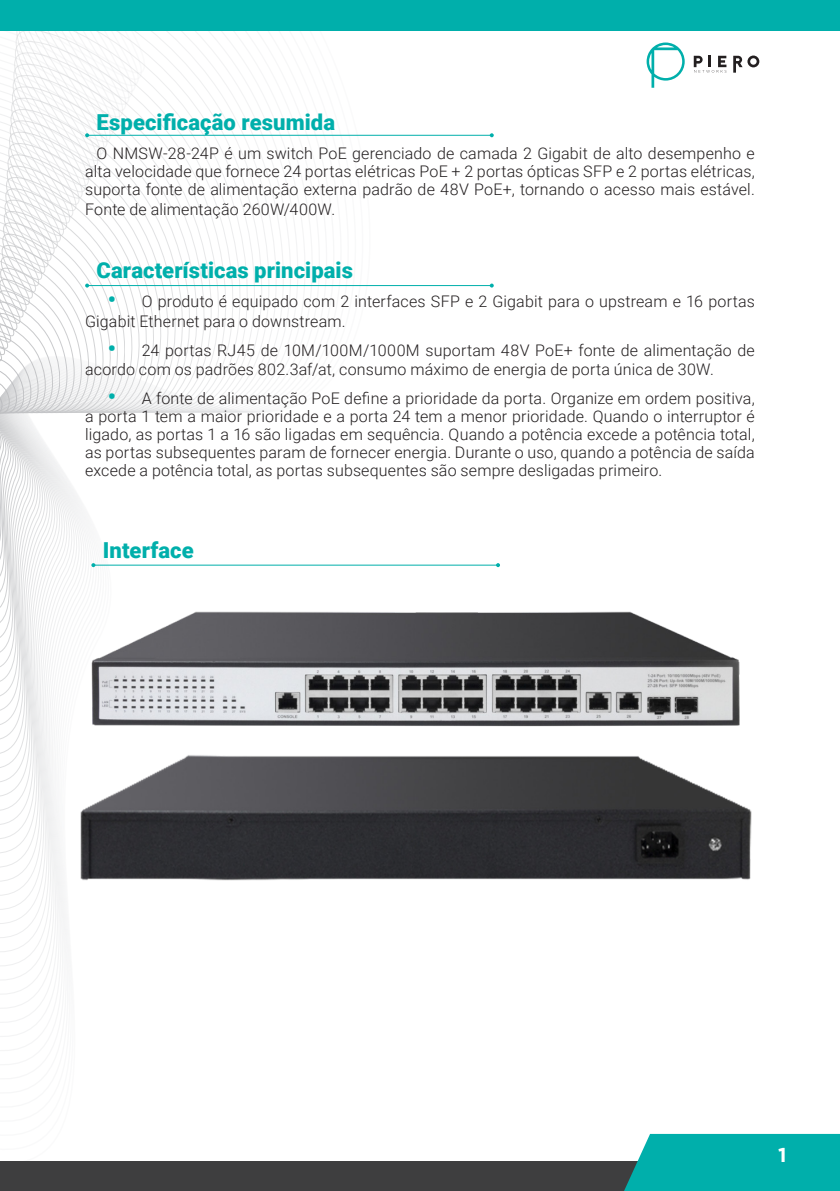
<style>
.page{position:relative;width:840px;height:1191px;background:#fff}
.page>*{position:absolute;margin:0;border:0;box-sizing:border-box;transform-origin:0 0}
.t1{font:900 22px "Roboto";letter-spacing:.005em;color:#00afab}
.t2{font:700 20px "Gotham";color:#fff}
.t3{font:300 16px/18px "Roboto";letter-spacing:.01em;color:#231f20;text-align:justify}
.s1{font-weight:900;font-size:22px;color:#00afab}
</style>
<div class="page">
<svg style="left:0;top:31px;width:233px;height:865px"></svg>
<svg style="left:0;top:41px;width:226px;height:840px"></svg>
<svg style="left:0;top:52px;width:219px;height:815px"></svg>
<svg style="left:0;top:64px;width:211px;height:789px"></svg>
<svg style="left:0;top:75px;width:204px;height:764px"></svg>
<svg style="left:0;top:86px;width:197px;height:739px"></svg>
<svg style="left:0;top:98px;width:190px;height:713px"></svg>
<svg style="left:0;top:109px;width:183px;height:688px"></svg>
<svg style="left:0;top:120px;width:175px;height:663px"></svg>
<svg style="left:0;top:132px;width:168px;height:637px"></svg>
<svg style="left:0;top:143px;width:161px;height:611px"></svg>
<svg style="left:0;top:154px;width:154px;height:586px"></svg>
<svg style="left:0;top:166px;width:146px;height:560px"></svg>
<svg style="left:0;top:177px;width:139px;height:535px"></svg>
<svg style="left:0;top:188px;width:132px;height:510px"></svg>
<svg style="left:0;top:200px;width:125px;height:484px"></svg>
<svg style="left:0;top:211px;width:118px;height:459px"></svg>
<svg style="left:0;top:223px;width:110px;height:433px"></svg>
<svg style="left:0;top:234px;width:103px;height:408px"></svg>
<div style="left:0;top:0;width:839px;height:31px;background:#00afab"></div>
<div style="left:0;top:1160px;width:839px;height:31px;background:#3e3e3f"></div>
<svg style="left:618px;top:1134px;width:221px;height:57px"></svg>
<svg style="left:646px;top:42px;width:38px;height:46px"></svg>
<svg style="left:733px;top:56px;width:26px;height:17px"></svg>
<svg style="left:693px;top:56px;width:33px;height:17px"></svg>
<img style="left:59px;top:533px;width:681px;height:273px">
<img style="left:66px;top:745px;width:686px;height:149px">
<hr style="left:87px;top:135px;width:404px;height:1px;background:#00afab">
<svg style="left:85px;top:133px;width:4px;height:4px"></svg>
<svg style="left:489px;top:133px;width:4px;height:4px"></svg>
<hr style="left:87px;top:285px;width:404px;height:1px;background:#00afab">
<svg style="left:0;top:245px;width:96px;height:382px"></svg>
<svg style="left:489px;top:283px;width:4px;height:4px"></svg>
<p class="t1" style="left:96px;top:107px;width:240px">Especificação resumida</p>
<p class="t3" style="left:85px;top:144px;width:670px;text-indent:11px">O NMSW-28-24P é um switch PoE gerenciado de camada 2 Gigabit de alto desempenho e alta velocidade que fornece 24 portas elétricas PoE + 2 portas ópticas SFP e 2 portas elétricas, suporta fonte de alimentação externa padrão de 48V PoE+, tornando o acesso mais estável.<br>Fonte de alimentação 260W/400W.</p>
<p class="t1" style="left:96px;top:255px;width:258px">Características principais</p>
<p class="t3" style="left:85px;top:291px;width:670px;line-height:19.2px;text-indent:23px"><span class="s1">•</span> O produto é equipado com 2 interfaces SFP e 2 Gigabit para o upstream e 16 portas<br>Gigabit Ethernet para o downstream.</p>
<p class="t3" style="left:85px;top:340px;width:670px;line-height:19.2px;text-indent:23px"><span class="s1">•</span> 24 portas RJ45 de 10M/100M/1000M suportam 48V PoE+ fonte de alimentação de acordo com os padrões 802.3af/at, consumo máximo de energia de porta única de 30W.</p>
<p class="t3" style="left:85px;top:389px;width:670px;text-indent:23px"><span class="s1">•</span> A fonte de alimentação PoE define a prioridade da porta. Organize em ordem positiva, a porta 1 tem a maior prioridade e a porta 24 tem a menor prioridade. Quando o interruptor é ligado, as portas 1 a 16 são ligadas em sequência. Quando a potência excede a potência total, as portas subsequentes param de fornecer energia. Durante o uso, quando a potência de saída excede a potência total, as portas subsequentes são sempre desligadas primeiro.</p>
<p class="t1" style="left:103px;top:535px;width:92px">Interface</p>
<p class="t2" style="left:777px;top:1141px;width:10px">1</p>
</div>
